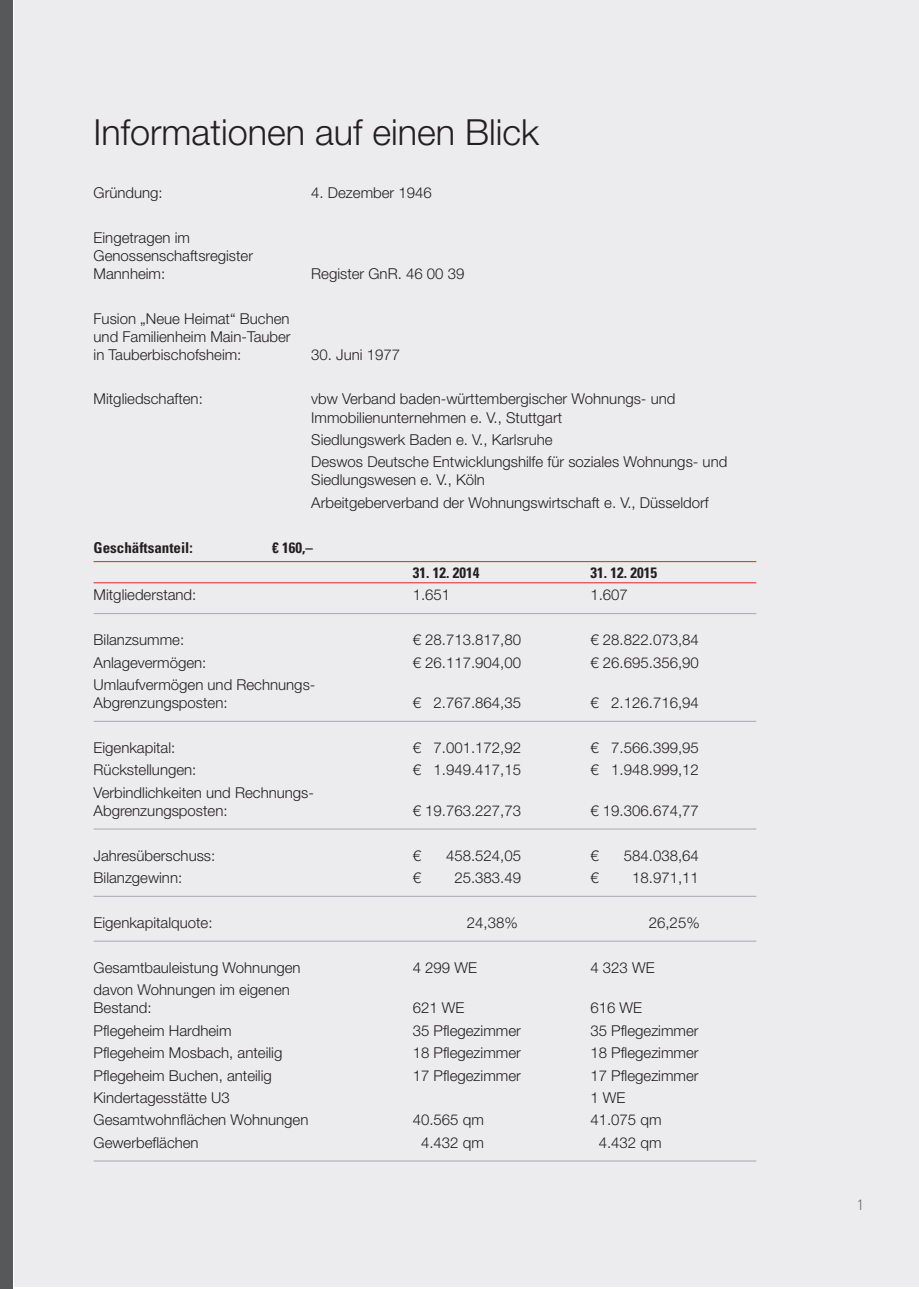
<style>
.page{position:relative;width:919px;height:1289px;background:#fff}
.page>*{position:absolute;margin:0;border:0;box-sizing:border-box;transform-origin:0 0}
.t1{font:300 36px "Helvetica Neue LT";color:#231f20}
.t2{font:300 15px/18px "Helvetica Neue LT";color:#231f20}
.t3{font:700 condensed 15px "Univers LT";color:#231f20}
.t4{font:300 condensed 15px "Univers LT";color:#6c6d70}
</style>
<div class="page">
<div style="left:14px;top:0;width:904px;height:1286px;background:#ececee"></div>
<hr style="left:94px;top:561px;width:662px;height:1px;background:#ee1c28">
<hr style="left:94px;top:582px;width:662px;height:1px;background:#ee1c28">
<hr style="left:94px;top:613px;width:662px;height:1px;background:#a8a9ad">
<hr style="left:94px;top:721px;width:662px;height:1px;background:#a8a9ad">
<hr style="left:94px;top:828px;width:662px;height:1px;background:#a8a9ad">
<hr style="left:94px;top:895px;width:662px;height:1px;background:#a8a9ad">
<hr style="left:94px;top:940px;width:662px;height:1px;background:#a8a9ad">
<hr style="left:94px;top:1160px;width:662px;height:1px;background:#a8a9ad">
<div style="left:0;top:0;width:13px;height:1288px;background:#57585a"></div>
<h1 class="t1" style="left:94px;top:119px;width:447px">Informationen auf einen Blick</h1>
<p class="t2" style="left:94px;top:185px;width:71px">Gründung:</p>
<p class="t2" style="left:311px;top:185px;width:122px">4. Dezember 1946</p>
<p class="t2" style="left:94px;top:230px;width:161px">Eingetragen im<br>Genossenschaftsregister<br>Mannheim:</p>
<p class="t2" style="left:311px;top:266px;width:155px">Register GnR. 46 00 39</p>
<p class="t2" style="left:94px;top:311px;width:198px;text-align:justify">Fusion „Neue Heimat“ Buchen und Familienheim Main-Tauber in Tauberbischofsheim:</p>
<p class="t2" style="left:311px;top:347px;width:90px">30. Juni 1977</p>
<p class="t2" style="left:94px;top:391px;width:111px">Mitgliedschaften:</p>
<p class="t2" style="left:311px;top:391px;width:365px">vbw Verband baden-württembergischer Wohnungs- und<br>Immobilienunternehmen e. V., Stuttgart</p>
<p class="t2" style="left:311px;top:430px;width:417px;line-height:22.4px">Siedlungswerk Baden e. V., Karlsruhe<br>Deswos Deutsche Entwicklungshilfe für soziales Wohnungs- und</p>
<p class="t2" style="left:311px;top:470px;width:399px;line-height:22.4px">Siedlungswesen e. V., Köln<br>Arbeitgeberverband der Wohnungswirtschaft e. V., Düsseldorf</p>
<p class="t3" style="left:94px;top:542px;width:101px">Geschäftsanteil:</p>
<p class="t3" style="left:272px;top:542px;width:42px">€ 160,–</p>
<p class="t3" style="left:412px;top:567px;width:68px">31. 12. 2014</p>
<p class="t3" style="left:590px;top:567px;width:68px">31. 12. 2015</p>
<p class="t2" style="left:94px;top:587px;width:104px">Mitgliederstand:</p>
<p class="t2" style="left:412px;top:587px;width:39px">1.651</p>
<p class="t2" style="left:590px;top:587px;width:39px">1.607</p>
<p class="t2" style="left:94px;top:632px;width:92px">Bilanzsumme:</p>
<p class="t2" style="left:412px;top:632px;width:110px">€ 28.713.817,80</p>
<p class="t2" style="left:590px;top:632px;width:110px">€ 28.822.073,84</p>
<p class="t2" style="left:94px;top:654px;width:114px">Anlagevermögen:</p>
<p class="t2" style="left:412px;top:654px;width:110px">€ 26.117.904,00</p>
<p class="t2" style="left:590px;top:654px;width:110px">€ 26.695.356,90</p>
<p class="t2" style="left:94px;top:677px;width:223px">Umlaufvermögen und Rechnungs-<br>Abgrenzungsposten:</p>
<p class="t2" style="left:412px;top:695px;width:110px">€ 2.767.864,35</p>
<p class="t2" style="left:590px;top:695px;width:110px">€ 2.126.716,94</p>
<p class="t2" style="left:94px;top:740px;width:83px">Eigenkapital:</p>
<p class="t2" style="left:412px;top:740px;width:110px">€ 7.001.172,92</p>
<p class="t2" style="left:590px;top:740px;width:110px">€ 7.566.399,95</p>
<p class="t2" style="left:94px;top:762px;width:104px">Rückstellungen:</p>
<p class="t2" style="left:412px;top:762px;width:110px">€ 1.949.417,15</p>
<p class="t2" style="left:590px;top:762px;width:110px">€ 1.948.999,12</p>
<p class="t2" style="left:94px;top:785px;width:222px">Verbindlichkeiten und Rechnungs-<br>Abgrenzungsposten:</p>
<p class="t2" style="left:412px;top:803px;width:110px">€ 19.763.227,73</p>
<p class="t2" style="left:590px;top:803px;width:110px">€ 19.306.674,77</p>
<p class="t2" style="left:94px;top:847px;width:123px">Jahresüberschuss:</p>
<p class="t2" style="left:412px;top:847px;width:10px">€</p>
<p class="t2" style="left:446px;top:847px;width:77px">458.524,05</p>
<p class="t2" style="left:590px;top:847px;width:10px">€</p>
<p class="t2" style="left:623px;top:847px;width:77px">584.038,64</p>
<p class="t2" style="left:94px;top:870px;width:90px">Bilanzgewinn:</p>
<p class="t2" style="left:412px;top:870px;width:10px">€</p>
<p class="t2" style="left:454px;top:870px;width:68px">25.383.49</p>
<p class="t2" style="left:590px;top:870px;width:10px">€</p>
<p class="t2" style="left:632px;top:870px;width:68px">18.971,11</p>
<p class="t2" style="left:94px;top:915px;width:120px">Eigenkapitalquote:</p>
<p class="t2" style="left:467px;top:915px;width:52px">24,38%</p>
<p class="t2" style="left:648px;top:915px;width:52px">26,25%</p>
<p class="t2" style="left:94px;top:959px;width:208px">Gesamtbauleistung Wohnungen</p>
<p class="t2" style="left:412px;top:959px;width:66px">4 299 WE</p>
<p class="t2" style="left:590px;top:959px;width:66px">4 323 WE</p>
<p class="t2" style="left:94px;top:982px;width:198px">davon Wohnungen im eigenen<br>Bestand:</p>
<p class="t2" style="left:412px;top:1000px;width:53px">621 WE</p>
<p class="t2" style="left:590px;top:1000px;width:53px">616 WE</p>
<p class="t2" style="left:94px;top:1022px;width:139px">Pflegeheim Hardheim</p>
<p class="t2" style="left:412px;top:1022px;width:110px">35 Pflegezimmer</p>
<p class="t2" style="left:590px;top:1022px;width:110px">35 Pflegezimmer</p>
<p class="t2" style="left:94px;top:1045px;width:190px">Pflegeheim Mosbach, anteilig</p>
<p class="t2" style="left:412px;top:1045px;width:110px">18 Pflegezimmer</p>
<p class="t2" style="left:590px;top:1045px;width:110px">18 Pflegezimmer</p>
<p class="t2" style="left:94px;top:1067px;width:180px">Pflegeheim Buchen, anteilig</p>
<p class="t2" style="left:412px;top:1067px;width:110px">17 Pflegezimmer</p>
<p class="t2" style="left:590px;top:1067px;width:110px">17 Pflegezimmer</p>
<p class="t2" style="left:94px;top:1090px;width:138px">Kindertagesstätte U3</p>
<p class="t2" style="left:590px;top:1090px;width:37px">1 WE</p>
<p class="t2" style="left:94px;top:1112px;width:216px">Gesamtwohnflächen Wohnungen</p>
<p class="t2" style="left:412px;top:1112px;width:73px">40.565 qm</p>
<p class="t2" style="left:590px;top:1112px;width:73px">41.075 qm</p>
<p class="t2" style="left:94px;top:1134px;width:107px">Gewerbeflächen</p>
<p class="t2" style="left:421px;top:1134px;width:64px">4.432 qm</p>
<p class="t2" style="left:598px;top:1134px;width:64px">4.432 qm</p>
<p class="t4" style="left:856px;top:1199px;width:8px">1</p>
</div>
